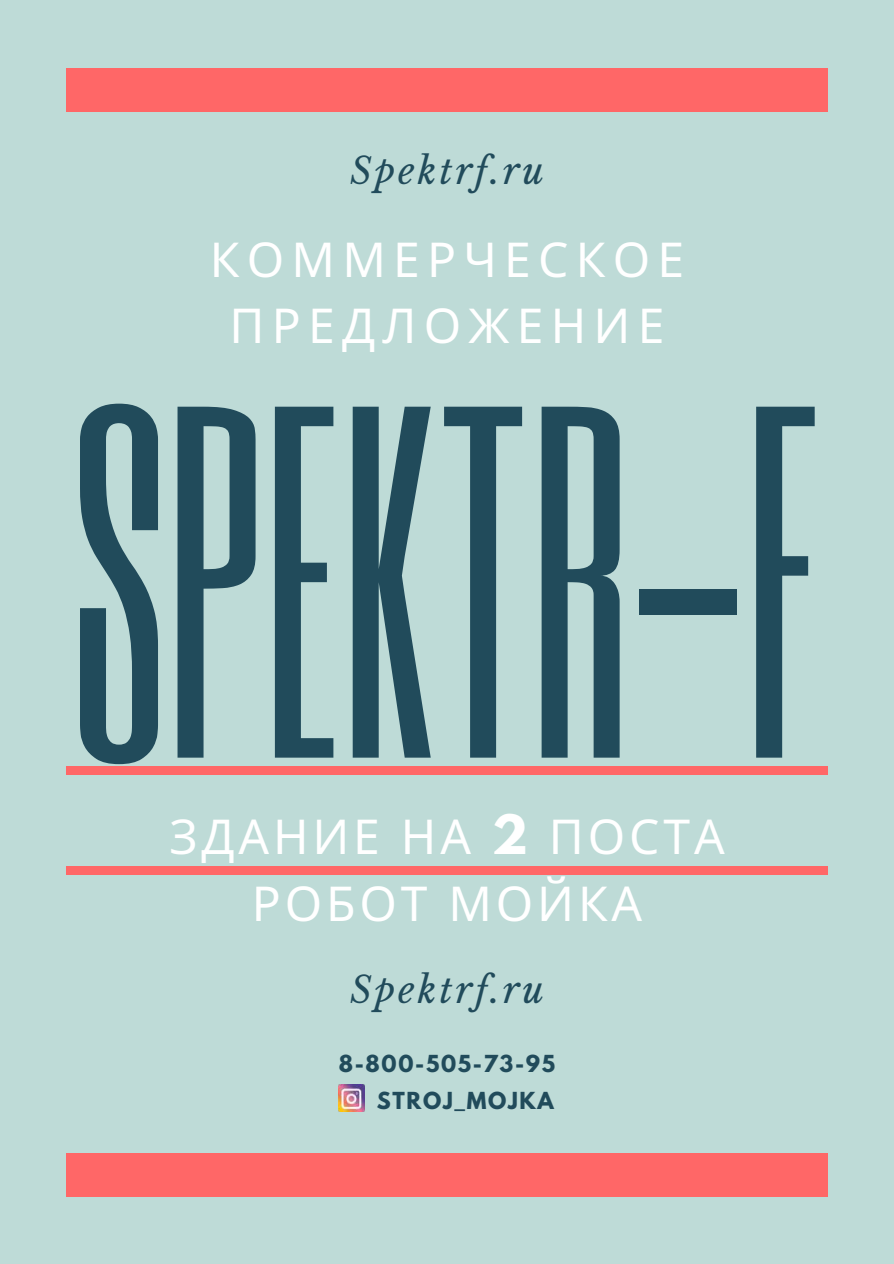
<style>
.page{position:relative;width:894px;height:1264px;background:#fff}
.page>*{position:absolute;margin:0;border:0;box-sizing:border-box;transform-origin:0 0}
.t1{font:415.8px "Six Caps";color:#214b5b}
.t2{font:48px/67.5px "Noto Sans";letter-spacing:.08em;color:#fff;text-align:center}
.t3{font:48px/66.4px "Noto Sans";letter-spacing:.15em;color:#fff;text-align:center}
.t4{font:italic 36.3px "Libre Baskerville";letter-spacing:.08em;color:#214b5b}
.t5{font:700 20.85px/37.2px "League Spartan";letter-spacing:.08em;color:#214b5b;text-align:right}
.s1{font-family:"League Spartan";font-weight:700}
</style>
<div class="page">
<div style="left:0;top:0;width:893px;height:1263px;background:#bedbd7"></div>
<div style="left:66px;top:68px;width:761px;height:43px;background:#ff6767"></div>
<div style="left:66px;top:1153px;width:761px;height:43px;background:#ff6767"></div>
<div style="left:66px;top:866px;width:761px;height:8px;background:#ff6767"></div>
<div style="left:66px;top:766px;width:761px;height:8px;background:#ff6767"></div>
<img style="left:338px;top:1084px;width:26px;height:27px">
<h3 class="t4" style="left:350px;top:148px;width:195px">Spektrf.ru</h3>
<h2 class="t3" style="left:210px;top:225px;width:475px">КОММЕРЧЕСКОЕ<br>ПРЕДЛОЖЕНИЕ</h2>
<h1 class="t1" style="left:73px;top:298px;width:748px">SPEKTR-F</h1>
<h2 class="t2" style="left:169px;top:801px;width:556px">ЗДАНИЕ НА <span class="s1">2</span> ПОСТА<br>РОБОТ МОЙКА</h2>
<h3 class="t4" style="left:350px;top:967px;width:195px">Spektrf.ru</h3>
<p class="t5" style="left:339px;top:1047px;width:218px">8-800-505-73-95<br>STROJ_MOJKA</p>
</div>
